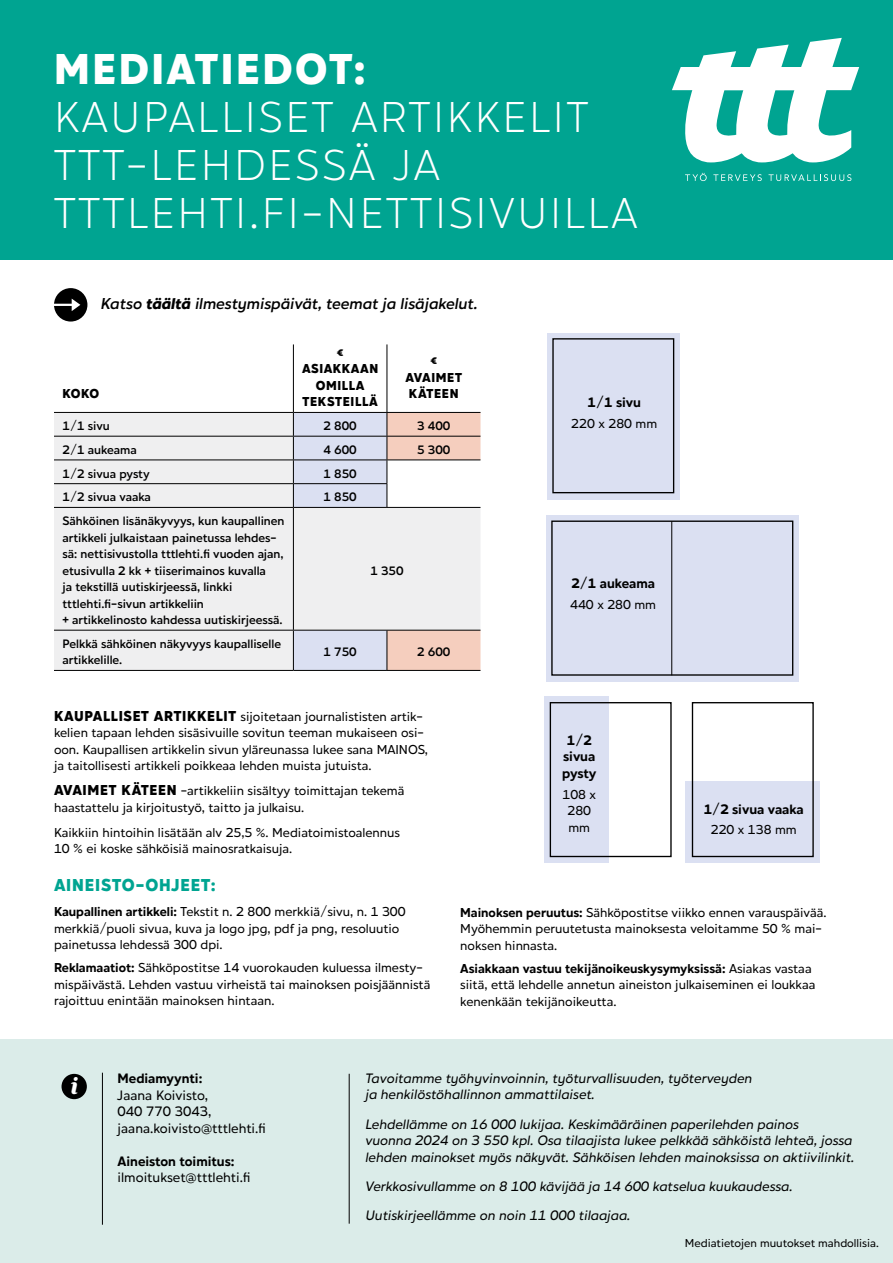
<style>
.page{position:relative;width:893px;height:1263px;background:#fff}
.page>*{position:absolute;margin:0;border:0;box-sizing:border-box;transform-origin:0 0}
.t1{font:300 45px/48px "Hartwell";letter-spacing:.06em;color:#fff}
.t2{font:900 45px "Hartwell";letter-spacing:.055em;color:#fff}
.t3{font:italic 800 26.7px "Mrs Eaves XL Serif OT";color:#fff}
.t4{font:900 18px "Hartwell";letter-spacing:.05em;color:#00a491}
.t5{font:italic 600 16.5px "Hartwell";color:#000}
.t6{font:italic 500 14.25px/16.5px "Hartwell";color:#000}
.t7{font:500 14.25px/16.5px "Hartwell";color:#000}
.t8{font:700 14.25px/16.5px "Hartwell";color:#000;text-align:center}
.t9{font:500 13.5px/16.5px "Hartwell";color:#000}
.t10{font:900 13.5px/16.5px "Hartwell";letter-spacing:.05em;color:#000;text-align:center}
.t11{font:600 12.75px/16.5px "Hartwell";color:#000}
.t12{font:500 12px "Hartwell";color:#000}
.s1{font-weight:900}
.s2{font-weight:900;font-size:15px}
.s3{font-weight:700}
</style>
<div class="page">
<div style="left:547px;top:333px;width:132px;height:166px;background:#dbe0f2"></div>
<div style="left:546px;top:515px;width:253px;height:167px;background:#dbe0f2"></div>
<div style="left:544px;top:697px;width:64px;height:166px;background:#dbe0f2"></div>
<div style="left:686px;top:781px;width:134px;height:82px;background:#dbe0f2"></div>
<div style="left:0;top:0;width:893px;height:259px;background:#00a491"></div>
<div style="left:54px;top:413px;width:239px;height:257px;background:#efeff0"></div>
<hr style="left:293px;top:344px;width:1px;height:68px;background:#000">
<hr style="left:387px;top:344px;width:1px;height:68px;background:#000">
<hr style="left:54px;top:412px;width:239px;height:1px;background:#000">
<hr style="left:54px;top:436px;width:239px;height:1px;background:#000">
<hr style="left:54px;top:459px;width:239px;height:1px;background:#000">
<hr style="left:54px;top:483px;width:239px;height:1px;background:#000">
<svg style="left:293px;top:412px;width:187px;height:258px"></svg>
<hr style="left:54px;top:507px;width:239px;height:1px;background:#000">
<hr style="left:293px;top:507px;width:94px;height:1px;background:#000">
<hr style="left:293px;top:508px;width:1px;height:122px;background:#000">
<hr style="left:387px;top:507px;width:93px;height:1px;background:#000">
<hr style="left:54px;top:630px;width:239px;height:1px;background:#000">
<hr style="left:293px;top:630px;width:94px;height:1px;background:#000">
<hr style="left:293px;top:630px;width:1px;height:40px;background:#000">
<hr style="left:387px;top:630px;width:93px;height:1px;background:#000">
<hr style="left:387px;top:630px;width:1px;height:40px;background:#000">
<hr style="left:54px;top:670px;width:239px;height:1px;background:#000">
<hr style="left:293px;top:670px;width:94px;height:1px;background:#000">
<hr style="left:387px;top:670px;width:93px;height:1px;background:#000">
<div style="left:552px;top:338px;width:122px;height:155px;border:1px solid #000"></div>
<svg style="left:551px;top:520px;width:243px;height:156px"></svg>
<hr style="left:671px;top:521px;width:1px;height:154px;background:#000">
<div style="left:550px;top:702px;width:122px;height:155px;border:1px solid #000"></div>
<div style="left:692px;top:702px;width:122px;height:155px;border:1px solid #000"></div>
<div style="left:54px;top:288px;width:33px;height:34px;background:#000;border-radius:50%"></div>
<svg style="left:54px;top:299px;width:26px;height:12px"></svg>
<div style="left:0;top:1040px;width:893px;height:223px;background:#dbece9"></div>
<hr style="left:349px;top:1074px;width:1px;height:150px;background:#000">
<div style="left:62px;top:1074px;width:25px;height:25px;background:#000;border-radius:50%"></div>
<svg style="left:672px;top:38px;width:187px;height:124px"></svg>
<svg style="left:685px;top:173px;width:22px;height:8px"></svg>
<svg style="left:713px;top:174px;width:49px;height:7px"></svg>
<svg style="left:768px;top:174px;width:83px;height:7px"></svg>
<hr style="left:102px;top:1073px;width:1px;height:152px;background:#000">
<h1 class="t2" style="left:54px;top:43px;width:313px">MEDIATIEDOT:</h1>
<h1 class="t1" style="left:54px;top:97px;width:585px">KAUPALLISET ARTIKKELIT<br>TTT-LEHDESSÄ JA<br>TTTLEHTI.FI-NETTISIVUILLA</h1>
<p class="t5" style="left:101px;top:294px;width:378px">Katso <span class="s1">täältä</span> ilmestymispäivät, teemat ja lisäjakelut.</p>
<p class="t10" style="left:63px;top:387px;width:38px">KOKO</p>
<p class="t10" style="left:302px;top:345px;width:78px">€<br>ASIAKKAAN<br>OMILLA<br>TEKSTEILLÄ</p>
<p class="t10" style="left:406px;top:354px;width:58px">€<br>AVAIMET<br>KÄTEEN</p>
<p class="t11" style="left:63px;top:419px;width:49px">1/1 sivu</p>
<p class="t11" style="left:324px;top:419px;width:35px">2 800</p>
<p class="t11" style="left:417px;top:419px;width:35px">3 400</p>
<p class="t11" style="left:63px;top:443px;width:76px">2/1 aukeama</p>
<p class="t11" style="left:324px;top:443px;width:35px">4 600</p>
<p class="t11" style="left:417px;top:443px;width:35px">5 300</p>
<p class="t11" style="left:63px;top:466px;width:89px">1/2 sivua pysty</p>
<p class="t11" style="left:324px;top:466px;width:35px">1 850</p>
<p class="t11" style="left:63px;top:490px;width:90px">1/2 sivua vaaka</p>
<p class="t11" style="left:324px;top:490px;width:35px">1 850</p>
<p class="t11" style="left:63px;top:514px;width:223px">Sähköinen lisänäkyvyys, kun kaupallinen artikkeli julkaistaan painetussa lehdes&shy;sä: nettisivustolla tttlehti.fi vuoden ajan, etusivulla 2 kk + tiiserimainos kuvalla<br>ja tekstillä uutiskirjeessä, linkki tttlehti.fi-sivun artikkeliin<br>+ artikkelinosto kahdessa uutiskirjeessä.</p>
<p class="t11" style="left:370px;top:563px;width:35px">1 350</p>
<p class="t11" style="left:63px;top:637px;width:220px">Pelkkä sähköinen näkyvyys kaupalliselle artikkelille.</p>
<p class="t11" style="left:324px;top:645px;width:35px">1 750</p>
<p class="t11" style="left:417px;top:645px;width:35px">2 600</p>
<p class="t8" style="left:588px;top:396px;width:55px">1/1 sivu</p>
<p class="t9" style="left:571px;top:416px;width:87px">220 x 280 mm</p>
<p class="t8" style="left:571px;top:576px;width:85px">2/1 aukeama</p>
<p class="t9" style="left:570px;top:597px;width:87px">440 x 280 mm</p>
<p class="t9" style="left:54px;top:709px;width:376px"><span class="s2">KAUPALLISET ARTIKKELIT</span> sijoitetaan journalististen artik&shy;kelien tapaan lehden sisäsivuille sovitun teeman mukaiseen osi&shy;oon. Kaupallisen artikkelin sivun yläreunassa lukee sana MAINOS, ja taitollisesti artikkeli poikkeaa lehden muista jutuista.</p>
<p class="t9" style="left:54px;top:784px;width:352px"><span class="s2">AVAIMET KÄTEEN</span> -artikkeliin sisältyy toimittajan tekemä haastattelu ja kirjoitustyö, taitto ja julkaisu.</p>
<p class="t9" style="left:54px;top:825px;width:347px">Kaikkiin hintoihin lisätään alv 25,5 %. Mediatoimistoalennus<br>10 % ei koske sähköisiä mainosratkaisuja.</p>
<h3 class="t4" style="left:54px;top:875px;width:163px">AINEISTO-OHJEET:</h3>
<p class="t9" style="left:54px;top:905px;width:353px"><span class="s3">Kaupallinen artikkeli:</span> Tekstit n. 2 800 merkkiä/sivu, n. 1 300 merkkiä/puoli sivua, kuva ja logo jpg, pdf ja png, resoluutio painetussa lehdessä 300 dpi.</p>
<p class="t9" style="left:54px;top:960px;width:378px"><span class="s3">Reklamaatiot:</span> Sähköpostitse 14 vuorokauden kuluessa ilmesty&shy;mispäivästä. Lehden vastuu virheistä tai mainoksen poisjäännistä rajoittuu enintään mainoksen hintaan.</p>
<p class="t8" style="left:562px;top:733px;width:36px">1/2 sivua pysty</p>
<p class="t9" style="left:562px;top:787px;width:35px;text-align:center">108 x<br>280 mm</p>
<p class="t8" style="left:704px;top:802px;width:101px">1/2 sivua vaaka</p>
<p class="t9" style="left:711px;top:823px;width:87px">220 x 138 mm</p>
<p class="t9" style="left:460px;top:905px;width:368px"><span class="s3">Mainoksen peruutus:</span> Sähköpostitse viikko ennen varauspäivää.<br>Myöhemmin peruutetusta mainoksesta veloitamme 50 % mai&shy;noksen hinnasta.</p>
<p class="t9" style="left:460px;top:961px;width:357px"><span class="s3">Asiakkaan vastuu tekijänoikeuskysymyksissä:</span> Asiakas vastaa siitä, että lehdelle annetun aineiston julkaiseminen ei loukkaa kenenkään tekijänoikeutta.</p>
<h2 class="t3" style="left:70px;top:1073px;width:9px">i</h2>
<p class="t6" style="left:365px;top:1071px;width:388px">Tavoitamme työhyvinvoinnin, työturvallisuuden, työterveyden ja henkilöstöhallinnon ammattilaiset.</p>
<p class="t6" style="left:365px;top:1117px;width:490px">Lehdellämme on 16 000 lukijaa. Keskimääräinen paperilehden painos<br>vuonna 2024 on 3 550 kpl. Osa tilaajista lukee pelkkää sähköistä lehteä, jossa lehden mainokset myös näkyvät. Sähköisen lehden mainoksissa on aktiivilinkit.</p>
<p class="t6" style="left:365px;top:1173px;width:429px;line-height:29.2px">Verkkosivullamme on 8 100 kävijää ja 14 600 katselua kuukaudessa.<br>Uutiskirjeellämme on noin 11 000 tilaajaa.</p>
<p class="t8" style="left:118px;top:1072px;width:86px">Mediamyynti:</p>
<p class="t7" style="left:118px;top:1088px;width:150px">Jaana Koivisto,<br>040 770 3043, jaana.koivisto@tttlehti.fi</p>
<p class="t8" style="left:118px;top:1154px;width:118px">Aineiston toimitus:</p>
<p class="t7" style="left:118px;top:1170px;width:135px">ilmoitukset@tttlehti.fi</p>
<p class="t12" style="left:685px;top:1236px;width:195px">Mediatietojen muutokset mahdollisia.</p>
</div>
